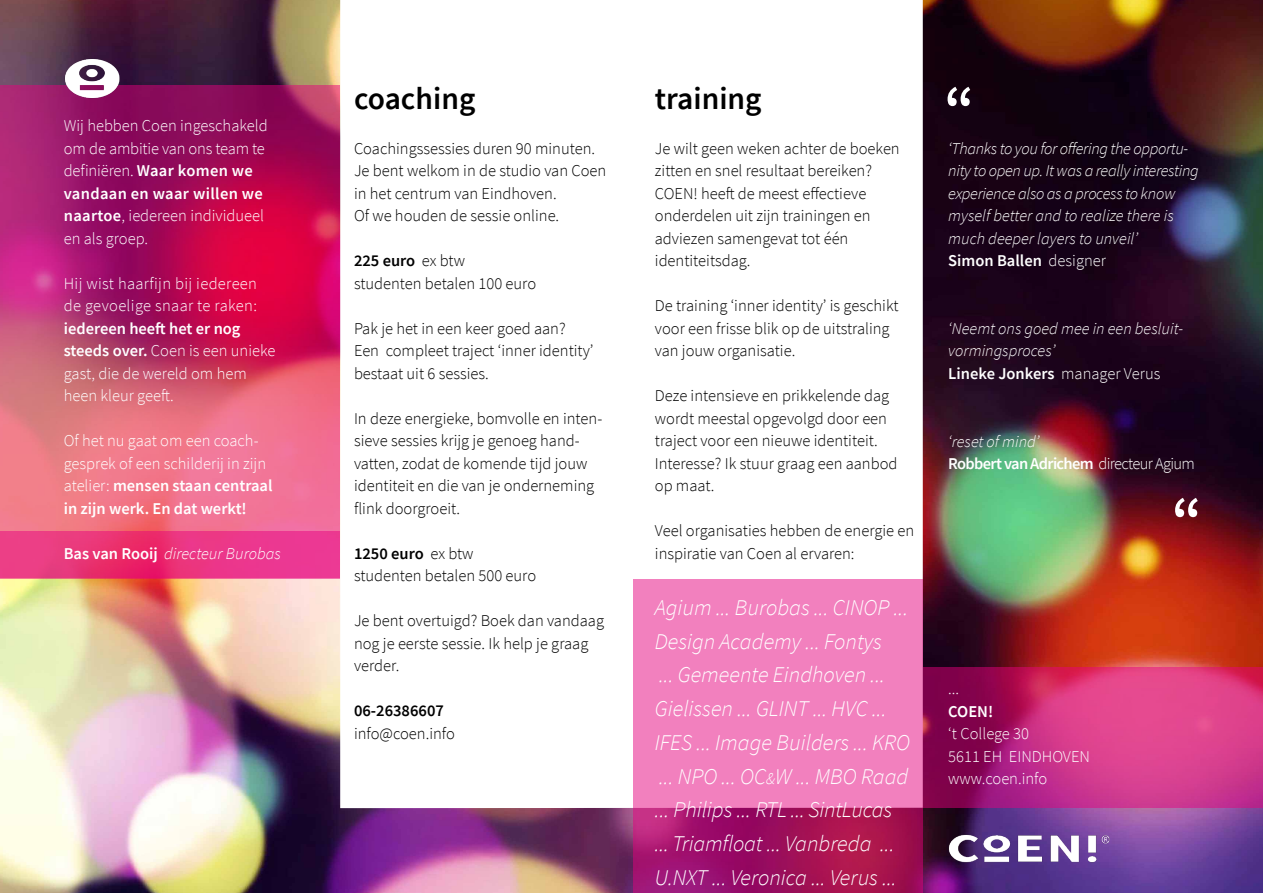
<style>
.page{position:relative;width:1263px;height:893px;background:#fff}
.page>*{position:absolute;margin:0;border:0;box-sizing:border-box;transform-origin:0 0}
.t1{font:600 63px "Source Sans Pro";color:#fff}
.t2{font:600 31.5px "Source Sans Pro";color:#000}
.t3{font:italic 300 22.5px/33.8px "Source Sans Pro";color:#fff}
.t4{font:300 16.5px/22.5px "Source Sans Pro";color:#000}
.t5{font:300 16.5px/22.5px "Source Sans Pro";color:#fff}
.t6{font:italic 300 16.5px/22.5px "Source Sans Pro";letter-spacing:-.01em;color:#fff}
.t7{font:600 16.5px/22.5px "Source Sans Pro";letter-spacing:-.04em;color:#fff}
.t8{font:300 16.5px/22.5px "Source Sans Pro";letter-spacing:.02em;color:#fff}
.t9{font:600 16.5px "Source Sans Pro";color:#000}
.s1{font-weight:600}
.s2{font-weight:600;font-style:normal}
.s3{font-size:16.5px}
.s4{font-style:normal}
.s5{font-weight:300;font-style:italic}
.s6{font-weight:300}
</style>
<div class="page">
<img style="left:0;top:0;width:1263px;height:893px">
<svg style="left:0;top:85px;width:340px;height:446px;background:#c6376c"></svg>
<div style="left:340px;top:0;width:583px;height:808px;background:#fff"></div>
<div style="left:634px;top:579px;width:289px;height:229px;background:#f280be"></div>
<img style="left:933px;top:830px;width:178px;height:35px">
<svg style="left:634px;top:808px;width:289px;height:85px;background:#a2115e"></svg>
<img style="left:51px;top:50px;width:82px;height:57px">
<svg style="left:923px;top:668px;width:340px;height:140px;background:#c12c7a"></svg>
<svg style="left:0;top:531px;width:340px;height:47px;background:#ea3481"></svg>
<p class="t5" style="left:64px;top:114px;width:205px">Wij hebben Coen ingeschakeld om de ambitie van ons team te definiëren. <span class="s1">Waar komen we vandaan en waar willen we naartoe</span>, iedereen individueel en als groep.</p>
<p class="t8" style="left:64px;top:272px;width:195px">Hij wist haarfijn bij iedereen de gevoelige snaar te raken:</p>
<p class="t5" style="left:64px;top:317px;width:213px"><span class="s1">iedereen heeft het er nog steeds over.</span> Coen is een unieke gast, die de wereld om hem heen kleur geeft.</p>
<p class="t5" style="left:64px;top:430px;width:210px">Of het nu gaat om een coach&shy;gesprek of een schilderij in zijn atelier: <span class="s1">mensen staan centraal in zijn werk. En dat werkt!</span></p>
<p class="t6" style="left:64px;top:542px;width:219px"><span class="s2">Bas van Rooij</span> directeur Burobas</p>
<h2 class="t2" style="left:354px;top:78px;width:123px">coaching</h2>
<p class="t4" style="left:354px;top:137px;width:254px">Coachingssessies duren 90 minuten.<br>Je bent welkom in de studio van Coen in het centrum van Eindhoven.<br>Of we houden de sessie online.</p>
<p class="t4" style="left:354px;top:249px;width:184px"><span class="s1">225 euro</span> ex btw studenten betalen 100 euro</p>
<p class="t4" style="left:354px;top:317px;width:241px">Pak je het in een keer goed aan?<br>Een compleet traject ‘inner identity’ bestaat uit 6 sessies.</p>
<p class="t4" style="left:354px;top:407px;width:250px">In deze energieke, bomvolle en inten&shy;sieve sessies krijg je genoeg hand&shy;vatten, zodat de komende tijd jouw identiteit en die van je onderneming flink doorgroeit.</p>
<p class="t4" style="left:354px;top:542px;width:184px"><span class="s1">1250 euro</span> ex btw studenten betalen 500 euro</p>
<p class="t4" style="left:354px;top:610px;width:252px">Je bent overtuigd? Boek dan vandaag nog je eerste sessie. Ik help je graag verder.</p>
<p class="t9" style="left:354px;top:700px;width:91px">06-26386607</p>
<p class="t4" style="left:354px;top:722px;width:102px">info@coen.info</p>
<h2 class="t2" style="left:655px;top:78px;width:108px">training</h2>
<p class="t4" style="left:655px;top:137px;width:246px">Je wilt geen weken achter de boeken zitten en snel resultaat bereiken?<br>COEN! heeft de meest effectieve onderdelen uit zijn trainingen en adviezen samengevat tot één identiteitsdag.</p>
<p class="t4" style="left:655px;top:294px;width:245px">De training ‘inner identity’ is geschikt voor een frisse blik op de uitstraling van jouw organisatie.</p>
<p class="t4" style="left:655px;top:384px;width:244px">Deze intensieve en prikkelende dag wordt meestal opgevolgd door een traject voor een nieuwe identiteit.<br>Interesse? Ik stuur graag een aanbod op maat.</p>
<p class="t4" style="left:655px;top:520px;width:261px">Veel organisaties hebben de energie en inspiratie van Coen al ervaren:</p>
<p class="t3" style="left:655px;top:591px;width:256px">Agium ... Burobas ... CINOP ...<br>Design Academy ... Fontys<br>... Gemeente Eindhoven ...<br>Gielissen ... GLINT ... HVC ...<br>IFES ... Image Builders ... KRO ... NPO ... OC<span class="s3">&amp;</span>W ... MBO Raad ... Philips ... RTL ... SintLucas ... Triamfloat ... Vanbreda ...<br>U.NXT ... Veronica ... Verus ...</p>
<h1 class="t1" style="left:944px;top:68px;width:32px">“</h1>
<p class="t6" style="left:948px;top:137px;width:252px">‘Thanks to you for offering the opportu&shy;nity to open up. It was a really interesting experience also as a process to know myself better and to realize there is much deeper layers to unveil’<br><span class="s2">Simon Ballen</span> <span class="s4">designer</span></p>
<p class="t6" style="left:948px;top:317px;width:236px">‘Neemt ons goed mee in een besluit&shy;vormingsproces’<br><span class="s2">Lineke Jonkers</span> <span class="s4">manager Verus</span></p>
<p class="t7" style="left:948px;top:430px;width:248px"><span class="s5">‘reset of mind’<br></span>Robbert van Adrichem <span class="s6">directeur Agium</span></p>
<p class="t5" style="left:948px;top:677px;width:12px">...</p>
<p class="t7" style="left:948px;top:700px;width:46px">COEN!</p>
<p class="t5" style="left:948px;top:722px;width:143px">‘t College 30<br>5611 EH EINDHOVEN www.coen.info</p>
<h1 class="t1" style="left:1171px;top:479px;width:32px">“</h1>
</div>
